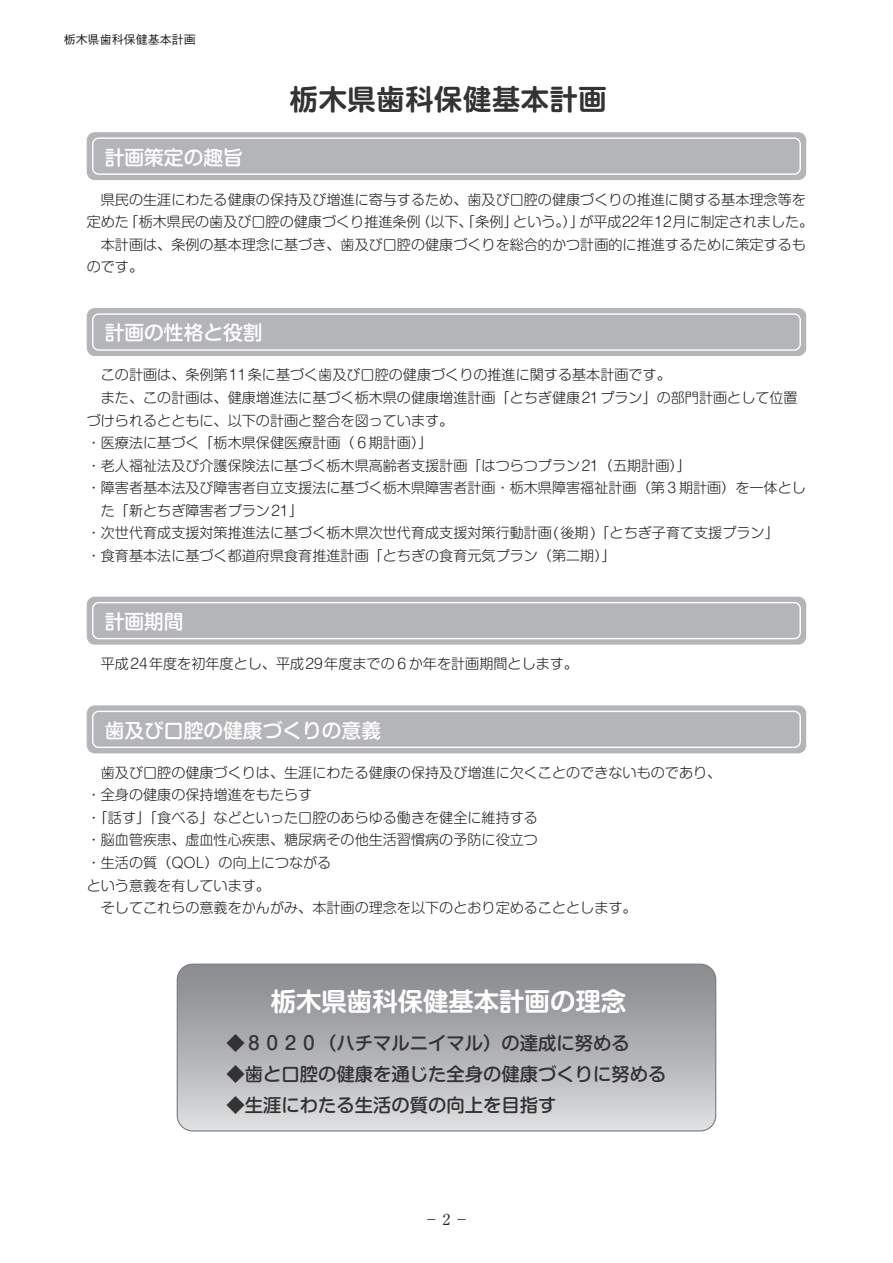
<style>
.page{position:relative;width:893px;height:1263px;background:#fff}
.page>*{position:absolute;margin:0;border:0;box-sizing:border-box;transform-origin:0 0}
.t1{font:700 28.2px "Shin M Go Pr 6 De";letter-spacing:.025em;color:#343334}
.t2{font:700 25.35px "Shin M Go Pr 6 De";color:#fff}
.t3{font:500 19.8px "Shin M Go Pr 6";color:#fff}
.t4{font:500 18.3px "Shin M Go Pr 6";color:#343334}
.t5{font:15px "Ryumin Pr 6";color:#231f20}
.t6{font:300 14.1px/22.5px "Shin M Go Pr 6";color:#231f20}
.t7{font:500 12px "Gothic BBB Pr 6";color:#231f20}
</style>
<div class="page">
<div style="left:87px;top:132px;width:719px;height:48px;background:#b4b5b8;border-radius:8px"></div>
<div style="left:92px;top:137px;width:709px;height:38px;border:1px solid #fff;border-radius:6px"></div>
<div style="left:87px;top:308px;width:719px;height:48px;background:#b4b5b8;border-radius:8px"></div>
<div style="left:92px;top:313px;width:709px;height:38px;border:1px solid #fff;border-radius:6px"></div>
<div style="left:87px;top:597px;width:719px;height:48px;background:#b4b5b8;border-radius:8px"></div>
<div style="left:92px;top:602px;width:709px;height:37px;border:1px solid #fff;border-radius:6px"></div>
<div style="left:87px;top:705px;width:719px;height:48px;background:#b4b5b8;border-radius:8px"></div>
<div style="left:92px;top:711px;width:709px;height:37px;border:1px solid #fff;border-radius:6px"></div>
<svg style="left:177px;top:963px;width:539px;height:168px;background:#afb0b3"></svg>
<p class="t7" style="left:64px;top:29px;width:133px">栃⽊県⻭科保健基本計画</p>
<h3 class="t3" style="left:105px;top:141px;width:140px">計画策定の趣旨</h3>
<h1 class="t1" style="left:290px;top:75px;width:318px">栃木県歯科保健基本計画</h1>
<p class="t6" style="left:87px;top:187px;width:728px">　県民の生涯にわたる健康の保持及び増進に寄与するため、歯及び口腔の健康づくりの推進に関する基本理念等を定めた「栃木県民の歯及び口腔の健康づくり推進条例（以下、「条例」という。）」が平成22年12月に制定されました。　本計画は、条例の基本理念に基づき、歯及び口腔の健康づくりを総合的かつ計画的に推進するために策定するものです。</p>
<h3 class="t3" style="left:105px;top:317px;width:159px">計画の性格と役割</h3>
<p class="t6" style="left:87px;top:363px;width:586px">　この計画は、条例第11条に基づく歯及び口腔の健康づくりの推進に関する基本計画です。</p>
<p class="t6" style="left:87px;top:386px;width:712px">　また、この計画は、健康増進法に基づく栃木県の健康増進計画「とちぎ健康21プラン」の部門計画として位置</p>
<p class="t6" style="left:87px;top:408px;width:368px">づけられるとともに、以下の計画と整合を図っています。</p>
<p class="t6" style="left:87px;top:431px;width:347px">・医療法に基づく「栃木県保健医療計画（６期計画）」</p>
<p class="t6" style="left:87px;top:453px;width:605px">・老人福祉法及び介護保険法に基づく栃木県高齢者支援計画「はつらつプラン21（五期計画）」</p>
<p class="t6" style="left:87px;top:476px;width:721px">・障害者基本法及び障害者自立支援法に基づく栃木県障害者計画・栃木県障害福祉計画（第３期計画）を一体とし</p>
<p class="t6" style="left:101px;top:498px;width:203px">た「新とちぎ障害者プラン21」</p>
<p class="t6" style="left:87px;top:521px;width:693px">・次世代育成支援対策推進法に基づく栃木県次世代育成支援対策行動計画(後期)「とちぎ子育て支援プラン」</p>
<p class="t6" style="left:87px;top:543px;width:530px">・食育基本法に基づく都道府県食育推進計画「とちぎの食育元気プラン（第二期）」</p>
<h3 class="t3" style="left:105px;top:605px;width:80px">計画期間</h3>
<p class="t6" style="left:87px;top:652px;width:493px">　平成24年度を初年度とし、平成29年度までの６か年を計画期間とします。</p>
<h3 class="t3" style="left:105px;top:714px;width:278px">歯及び口腔の健康づくりの意義</h3>
<p class="t6" style="left:87px;top:760px;width:636px">　歯及び口腔の健康づくりは、生涯にわたる健康の保持及び増進に欠くことのできないものであり、・全身の健康の保持増進をもたらす<br>・「話す」「食べる」などといった口腔のあらゆる働きを健全に維持する<br>・脳血管疾患、虚血性心疾患、糖尿病その他生活習慣病の予防に役立つ<br>・生活の質（QOL）の向上につながる<br>という意義を有しています。<br>　そしてこれらの意義をかんがみ、本計画の理念を以下のとおり定めることとします。</p>
<h2 class="t2" style="left:271px;top:980px;width:357px">栃木県歯科保健基本計画の理念</h2>
<p class="t4" style="left:227px;top:1028px;width:405px">◆８０２０（ハチマルニイマル）の達成に努める</p>
<p class="t4" style="left:227px;top:1059px;width:441px">◆歯と口腔の健康を通じた全身の健康づくりに努める</p>
<p class="t4" style="left:227px;top:1090px;width:331px">◆生涯にわたる生活の質の向上を目指す</p>
<p class="t5" style="left:424px;top:1208px;width:46px">−2−</p>
</div>
